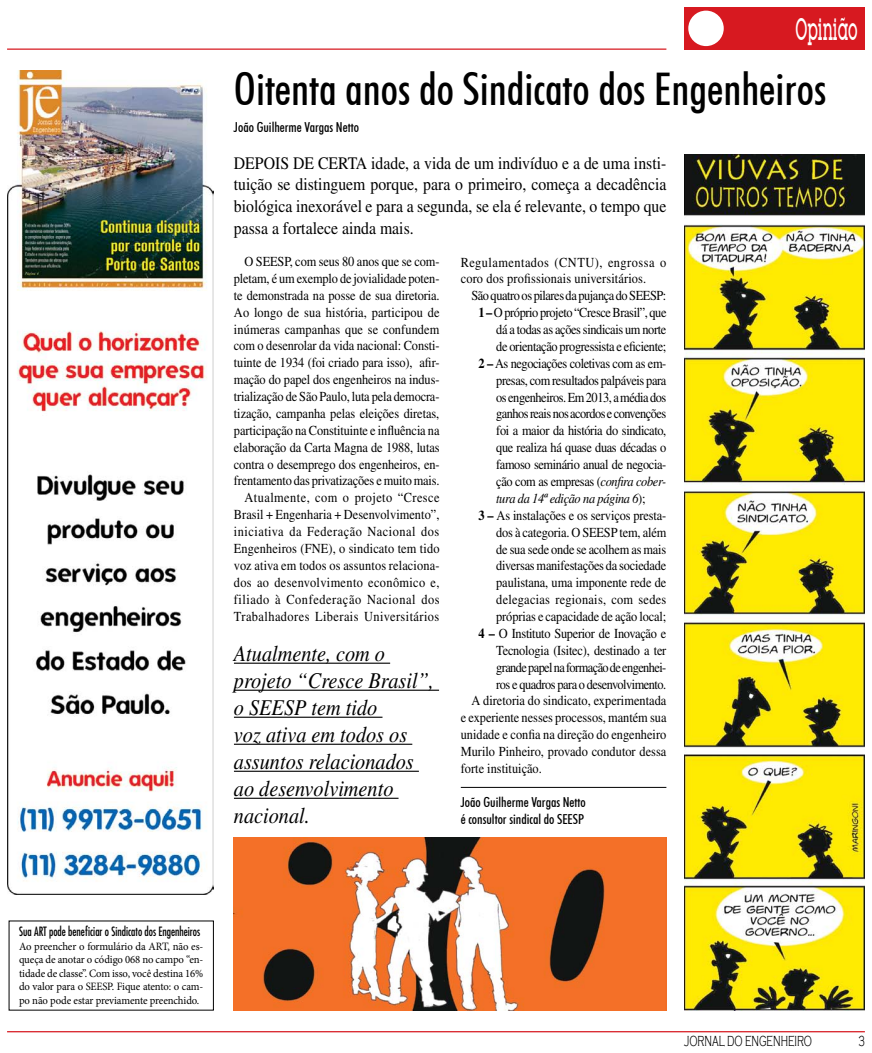
<style>
.page{position:relative;width:872px;height:1053px;background:#fff}
.page>*{position:absolute;margin:0;border:0;box-sizing:border-box;transform-origin:0 0}
.t1{font:500 condensed 45px "Futura BT";color:#000}
.t2{font:500 30px "Lubalin Graph IT Cby BT";color:#fff;scale:.5 1}
.t3{font:italic 22.5px/27px "Times";color:#000;scale:.9 1}
.t4{font:17.5px/21.6px "Times";color:#000;text-align:justify;scale:.9 1}
.t5{font:300 15px "Copperplate Gothic";color:#000;scale:.6 1}
.t6{font:13.75px/16.9px "Times";letter-spacing:-.01em;color:#000;text-align:right;scale:.9 1}
.t7{font:13.75px "Times";letter-spacing:-.03em;color:#000;scale:.9 1}
.t8{font:500 condensed 13.75px/16.9px "Futura BT";color:#000}
.t9{font:13.75px "Times";letter-spacing:-.035em;color:#000;scale:.9 1}
.t10{font:13.75px "Times";letter-spacing:-.04em;color:#000;scale:.9 1}
.t11{font:13.75px "Times";letter-spacing:.01em;color:#000;scale:.9 1}
.t12{font:13.75px "Times";letter-spacing:-.045em;color:#000;scale:.9 1}
.t13{font:13.75px "Times";letter-spacing:.035em;color:#000;scale:.9 1}
.t14{font:13.75px "Times";letter-spacing:.025em;color:#000;scale:.9 1}
.t15{font:italic 13.75px "Times";letter-spacing:-.03em;color:#000;scale:.9 1}
.t16{font:condensed 12.5px "Futura";color:#000;scale:.9 1}
.t17{font:11.25px/13.5px "Minion Pro";letter-spacing:-.01em;color:#000;text-align:justify;scale:.95 1}
.s1{font-weight:700}
.s2{font-style:italic}
.s3{font-style:normal}
</style>
<div class="page">
<div style="left:684px;top:7px;width:181px;height:43px;background:#d71920"></div>
<div style="left:688px;top:11px;width:35px;height:35px;background:#fff;border-radius:50%"></div>
<hr style="left:7px;top:48px;width:659px;height:2px;background:#d71920">
<hr style="left:7px;top:1030px;width:858px;height:2px;background:#d71920">
<img style="left:7px;top:71px;width:207px;height:822px">
<hr style="left:461px;top:787px;width:205px;height:1px;background:#000">
<hr style="left:234px;top:662px;width:156px;height:1px;background:#000">
<hr style="left:234px;top:689px;width:205px;height:1px;background:#000">
<hr style="left:234px;top:716px;width:148px;height:1px;background:#000">
<hr style="left:234px;top:743px;width:178px;height:1px;background:#000">
<hr style="left:234px;top:770px;width:185px;height:1px;background:#000">
<hr style="left:234px;top:797px;width:164px;height:1px;background:#000">
<img style="left:684px;top:155px;width:181px;height:855px">
<img style="left:234px;top:837px;width:432px;height:173px">
<h2 class="t2" style="left:795px;top:11px;width:126px">Opinião</h2>
<h1 class="t1" style="left:234px;top:62px;width:594px">Oitenta anos do Sindicato dos Engenheiros</h1>
<p class="t8" style="left:234px;top:119px;width:127px">João Guilherme Vargas Netto</p>
<p class="t4" style="left:234px;top:152px;width:482px">Depois de certa idade, a vida de um indivíduo e a de uma insti&shy;tuição se distinguem porque, para o primeiro, começa a decadência biológica inexorável e para a segunda, se ela é relevante, o tempo que passa a fortalece ainda mais.</p>
<p class="t6" style="left:244px;top:253px;width:22px">O SEESP</p>
<p class="t6" style="left:234px;top:253px;width:230px">, com seus 80 anos que se com-<br>pletam, é um exemplo de jovialidade poten&shy;te demonstrada na posse de sua diretoria.<br>Ao longo de sua história, participou de inúmeras campanhas que se confundem com o desenrolar da vida nacional: Consti&shy;tuinte de 1934 (foi criado para isso), afir&shy;mação do papel dos engenheiros na indus&shy;trialização de São Paulo, luta pela democra&shy;tização, campanha pelas eleições diretas, participação na Constituinte e influência na elaboração da Carta Magna de 1988, lutas contra o desemprego dos engenheiros, en&shy;frentamento das privatizações e muito mais.<br>Atualmente, com o projeto “Cresce Brasil + Engenharia + Desenvolvimento”, iniciativa da Federação Nacional dos Engenheiros (FNE), o sindicato tem tido voz ativa em todos os assuntos relaciona&shy;dos ao desenvolvimento econômico e, filiado à Confederação Nacional dos Trabalhadores Liberais Universitários</p>
<p class="t13" style="left:461px;top:254px;width:230px">Regulamentados (CNTU), engrossa o</p>
<p class="t11" style="left:461px;top:271px;width:208px">coro dos profissionais universitários.</p>
<p class="t9" style="left:471px;top:288px;width:184px">São quatro os pilares da pujança do SEESP</p>
<p class="t6" style="left:663px;top:287px;width:5px">:</p>
<p class="t6" style="left:478px;top:304px;width:210px"><span class="s1">1 –</span> O próprio projeto “Cresce Brasil”, que</p>
<p class="t7" style="left:496px;top:322px;width:191px">dá a todas as ações sindicais um norte</p>
<p class="t7" style="left:496px;top:338px;width:190px">de orientação progressista e eficiente;</p>
<p class="t7" style="left:478px;top:355px;width:210px"><span class="s1">2 –</span> As negociações coletivas com as em-</p>
<p class="t7" style="left:496px;top:372px;width:190px">presas, com resultados palpáveis para</p>
<p class="t9" style="left:496px;top:389px;width:191px">os engenheiros. Em 2013, a média dos</p>
<p class="t10" style="left:496px;top:406px;width:190px">ganhos reais nos acordos e convenções</p>
<p class="t7" style="left:496px;top:423px;width:190px">foi a maior da história do sindicato,</p>
<p class="t7" style="left:496px;top:440px;width:191px">que realiza há quase duas décadas o</p>
<p class="t7" style="left:496px;top:456px;width:190px">famoso seminário anual de negocia-</p>
<p class="t6" style="left:496px;top:473px;width:190px">ção com as empresas (<span class="s2">confira cober-</span></p>
<p class="t15" style="left:496px;top:490px;width:167px">tura da 14ª edição na página 6<span class="s3">);</span></p>
<p class="t6" style="left:478px;top:506px;width:210px"><span class="s1">3 –</span> As instalações e os serviços presta-</p>
<p class="t6" style="left:496px;top:523px;width:105px">dos à categoria. O SEESP</p>
<p class="t6" style="left:619px;top:523px;width:53px">tem, além</p>
<p class="t6" style="left:496px;top:540px;width:190px">de sua sede onde se acolhem as mais</p>
<p class="t6" style="left:496px;top:557px;width:190px">diversas manifestações da sociedade</p>
<p class="t6" style="left:496px;top:574px;width:190px">paulistana, uma imponente rede de</p>
<p class="t14" style="left:496px;top:591px;width:191px">delegacias regionais, com sedes</p>
<p class="t6" style="left:496px;top:608px;width:191px">próprias e capacidade de ação local;</p>
<p class="t6" style="left:478px;top:624px;width:210px"><span class="s1">4 –</span> O Instituto Superior de Inovação e</p>
<p class="t6" style="left:496px;top:641px;width:191px">Tecnologia (Isitec), destinado a ter</p>
<p class="t12" style="left:496px;top:659px;width:190px">grande papel na formação de engenhei-</p>
<p class="t10" style="left:496px;top:676px;width:190px">ros e quadros para o desenvolvimento.</p>
<p class="t6" style="left:471px;top:692px;width:218px">A diretoria do sindicato, experimentada</p>
<p class="t6" style="left:461px;top:709px;width:230px">e experiente nesses processos, mantém sua</p>
<p class="t6" style="left:461px;top:726px;width:230px">unidade e confia na direção do engenheiro</p>
<p class="t6" style="left:461px;top:743px;width:230px">Murilo Pinheiro, provado condutor dessa</p>
<p class="t6" style="left:461px;top:759px;width:92px">forte instituição.</p>
<p class="t8" style="left:461px;top:793px;width:127px">João Guilherme Vargas Netto é consultor sindical do SEESP</p>
<h3 class="t3" style="left:234px;top:640px;width:224px">Atualmente, com o projeto “Cresce Brasil”, o SEESP tem tido<br>voz ativa em todos os assuntos relacionados ao desenvolvimento nacional.</h3>
<p class="t16" style="left:19px;top:923px;width:203px">Sua art pode beneficiar o Sindicato dos Engenheiros</p>
<p class="t17" style="left:19px;top:939px;width:195px">Ao preencher o formulário da ART, não es&shy;queça de anotar o código 068 no campo “en&shy;tidade de classe”. Com isso, você destina 16% do valor para o SEESP. Fique atento: o cam&shy;po não pode estar previamente preenchido.</p>
<p class="t5" style="left:684px;top:1032px;width:215px">JORNAL DO ENGENHEIRO</p>
<p class="t5" style="left:858px;top:1032px;width:12px">3</p>
</div>
